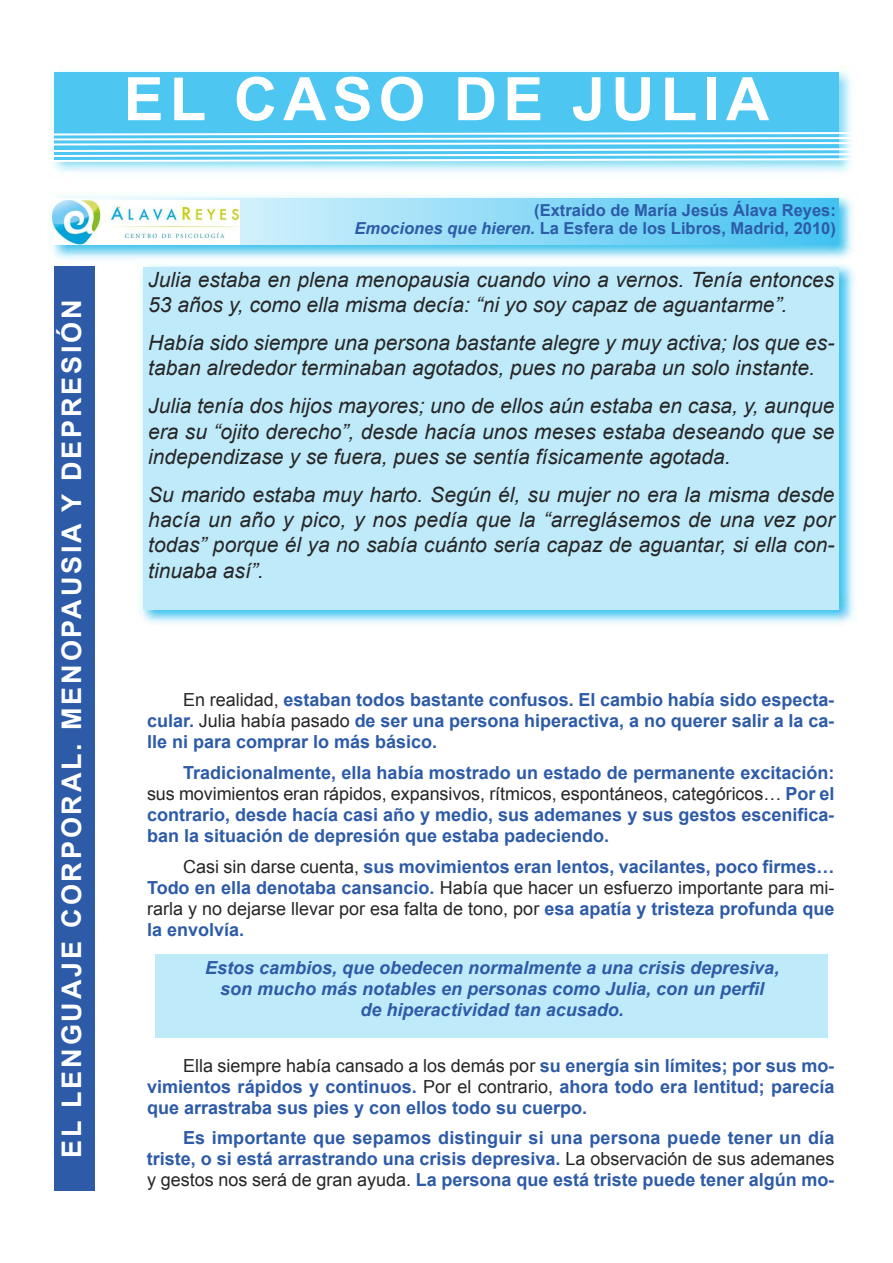
<style>
.page{position:relative;width:893px;height:1263px;background:#fff}
.page>*{position:absolute;margin:0;border:0;box-sizing:border-box;transform-origin:0 0}
.t1{font:700 60px "Arial";letter-spacing:.1em;color:#fff}
.t2{font:700 27px "Arial";letter-spacing:.105em;color:#fff}
.t3{font:italic 21px/25.2px "Arial";color:#272627}
.t4{font:700 18px/21px "Arial";color:#2d5ba7;text-align:justify}
.t5{font:italic 700 18px/21px "Arial";color:#2d5ba7;text-align:center}
.t6{font:700 16.5px/18px "Arial";color:#2d5ba7;text-align:right}
.s1{font-style:italic}
.s2{font-weight:400;color:#272627}
</style>
<div class="page">
<img style="left:139px;top:264px;width:716px;height:360px">
<div style="left:144px;top:267px;width:695px;height:342px;background:#bfeafa"></div>
<img style="left:51px;top:195px;width:802px;height:65px">
<svg style="left:54px;top:198px;width:785px;height:47px;background:#8bd9f6"></svg>
<img style="left:52px;top:65px;width:799px;height:109px">
<div style="left:54px;top:72px;width:785px;height:88px;background:#4dc6f2"></div>
<div style="left:54px;top:266px;width:40px;height:925px;background:#2d5ba7"></div>
<svg style="left:52px;top:131px;width:799px;height:32px"></svg>
<div style="left:155px;top:954px;width:672px;height:84px;background:#bfeafa"></div>
<img style="left:53px;top:200px;width:187px;height:44px">
<h2 class="t2" style="left:57px;top:1158px;width:860px;rotate:-90deg">EL LENGUAJE CORPORAL. MENOPAUSIA Y DEPRESIÓN</h2>
<h1 class="t1" style="left:124px;top:66px;width:647px">EL CASO DE JULIA</h1>
<p class="t6" style="left:355px;top:201px;width:483px">(Extraído de María Jesús Álava Reyes:<br><span class="s1">Emociones que hieren.</span> La Esfera de los Libros, Madrid, 2010)</p>
<p class="t3" style="left:148px;top:267px;width:688px">Julia estaba en plena menopausia cuando vino a vernos. Tenía entonces<br>53 años y, como ella misma decía: “ni yo soy capaz de aguantarme”.</p>
<p class="t3" style="left:148px;top:330px;width:686px">Había sido siempre una persona bastante alegre y muy activa; los que es&shy;taban alrededor terminaban agotados, pues no paraba un solo instante.</p>
<p class="t3" style="left:148px;top:394px;width:688px;text-align:justify">Julia tenía dos hijos mayores; uno de ellos aún estaba en casa, y, aunque era su “ojito derecho”, desde hacía unos meses estaba deseando que se independizase y se fuera, pues se sentía físicamente agotada.</p>
<p class="t3" style="left:148px;top:482px;width:688px;text-align:justify">Su marido estaba muy harto. Según él, su mujer no era la misma desde hacía un año y pico, y nos pedía que la “arreglásemos de una vez por todas” porque él ya no sabía cuánto sería capaz de aguantar, si ella con&shy;tinuaba así”.</p>
<p class="t4" style="left:147px;top:690px;width:689px;text-indent:36px"><span class="s2">En realidad,</span> estaban todos bastante confusos. El cambio había sido especta&shy;cular. <span class="s2">Julia había pasado</span> de ser una persona hiperactiva, a no querer salir a la ca&shy;lle ni para comprar lo más básico.</p>
<p class="t4" style="left:147px;top:762px;width:689px;text-indent:36px">Tradicionalmente, ella había mostrado un estado de permanente excitación: <span class="s2">sus movimientos eran rápidos, expansivos, rítmicos, espontáneos, categóricos…</span> Por el contrario, desde hacía casi año y medio, sus ademanes y sus gestos escenifica&shy;ban la situación de depresión que estaba padeciendo.</p>
<p class="t4" style="left:147px;top:856px;width:689px;text-indent:36px"><span class="s2">Casi sin darse cuenta,</span> sus movimientos eran lentos, vacilantes, poco firmes… Todo en ella denotaba cansancio. <span class="s2">Había que hacer un esfuerzo importante para mi&shy;rarla y no dejarse llevar por esa falta de tono, por</span> esa apatía y tristeza profunda que la envolvía.</p>
<p class="t5" style="left:205px;top:957px;width:576px">Estos cambios, que obedecen normalmente a una crisis depresiva, son mucho más notables en personas como Julia, con un perfil<br>de hiperactividad tan acusado.</p>
<p class="t4" style="left:147px;top:1055px;width:689px;text-indent:36px"><span class="s2">Ella siempre había cansado a los demás por</span> su energía sin límites; por sus mo&shy;vimientos rápidos y continuos. <span class="s2">Por el contrario,</span> ahora todo era lentitud; parecía que arrastraba sus pies y con ellos todo su cuerpo.</p>
<p class="t4" style="left:147px;top:1127px;width:689px;text-indent:36px">Es importante que sepamos distinguir si una persona puede tener un día triste, o si está arrastrando una crisis depresiva. <span class="s2">La observación de sus ademanes y gestos nos será de gran ayuda.</span> La persona que está triste puede tener algún mo-</p>
</div>
